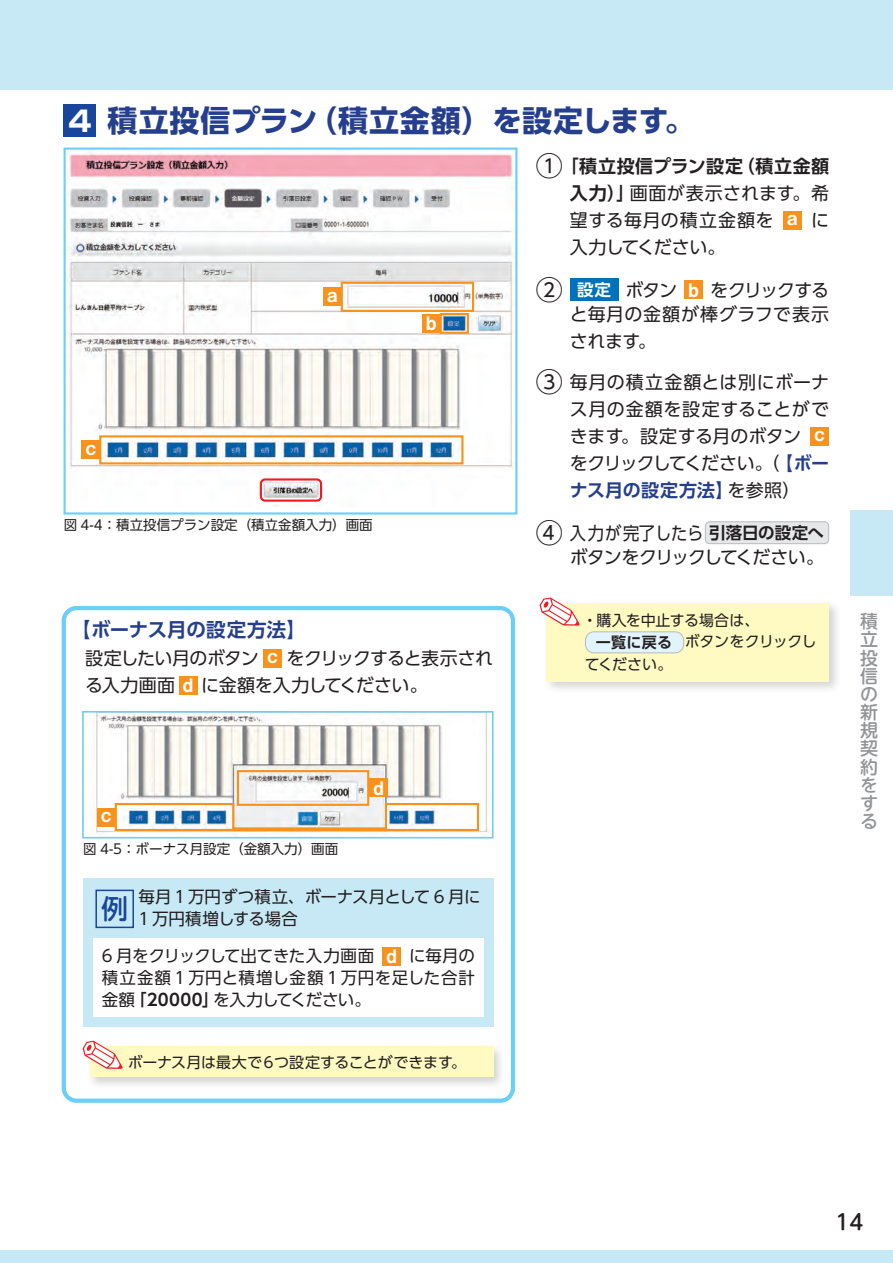
<style>
.page{position:relative;width:893px;height:1263px;background:#fff}
.page>*{position:absolute;margin:0;border:0;box-sizing:border-box;transform-origin:0 0}
.t1{font:700 30px "UD Shin Go Pro";letter-spacing:.01em;color:#253f8e}
.t2{font:500 27px "Shin M Go Pr 6";color:#18469d}
.t3{font:500 21px "UD Shin M Go Pro";color:#231f20}
.t4{font:700 19.5px "UD Shin Go Pro De";color:#253f8e}
.t5{font:18.6px "Midashi Go Pro MB31";color:#fff}
.t6{font:18px/27px "UD Shin Go Pro";letter-spacing:-.01em;color:#231f20;text-align:justify}
.t7{font:18px/27px "UD Shin Go Pro";letter-spacing:-.035em;color:#231f20}
.t8{font:18px/24.5px "UD Shin Go Pro";letter-spacing:-.01em;color:#231f20;text-align:right;scale:.9 1}
.t9{font:700 18px "UD Shin Go Pro De";letter-spacing:.025em;color:#231f20}
.t10{font:700 18px "UD Shin Go Pro De";letter-spacing:.01em;color:#253f8e}
.t11{font:500 18px/18.1px "UD Shin M Go Pro";color:#939598;text-align:justify}
.t12{font:16.5px/21.9px "UD Shin Go Pro";color:#231f20}
.t13{font:15px "UD Shin Go Pro";letter-spacing:-.015em;color:#231f20}
.t14{font:15px "UD Shin Go Pro";letter-spacing:.005em;color:#231f20}
.t15{font:13.5px "UD Shin Go Pro";color:#231f20}
.s1{font-family:"Shin Go Pro";font-size:28.5px;color:#fff}
.s2{font-family:"UD Shin Go Pro";font-weight:400;font-size:27px}
.s3{font-family:"UD Shin Go Pro De";font-weight:700}
.s4{font-family:"Midashi Go Pro MB31";font-size:18.6px;color:#fff}
.s5{font-size:27px}
.s6{font-family:"UD Shin Go Pro De";font-weight:700;font-size:16.5px;color:#fff}
.s7{font-family:"UD Shin Go Pro De";font-weight:700;color:#253f8e}
.s8{font-family:"UD Shin Go Pro";font-weight:400;color:#231f20}
.s9{font-family:"UD Shin Go Pro De";font-weight:700;font-size:16.5px}
</style>
<div class="page">
<div style="left:0;top:1250px;width:893px;height:13px;background:#c7e9f6"></div>
<div style="left:0;top:0;width:893px;height:89px;background:#c7e9f6"></div>
<div style="left:850px;top:510px;width:43px;height:85px;background:#c7e9f6"></div>
<div style="left:64px;top:104px;width:32px;height:33px;background:#18469d"></div>
<div style="left:783px;top:211px;width:19px;height:18px;background:#f7931d"></div>
<div style="left:570px;top:278px;width:48px;height:23px;background:#0072bc"></div>
<div style="left:684px;top:280px;width:19px;height:19px;background:#f7931d"></div>
<div style="left:810px;top:427px;width:19px;height:18px;background:#f7931d"></div>
<div style="left:705px;top:522px;width:124px;height:22px;background:#e6e7e9;border-radius:4px"></div>
<div style="left:705px;top:521px;width:124px;height:23px;border:1px solid #bcbdc0;border-radius:4px"></div>
<div style="left:263px;top:649px;width:19px;height:18px;background:#f7931d"></div>
<div style="left:179px;top:676px;width:19px;height:18px;background:#f7931d"></div>
<img style="left:67px;top:151px;width:446px;height:355px">
<div style="left:64px;top:148px;width:453px;height:366px;border:2px solid #6bcff6"></div>
<img style="left:96px;top:714px;width:392px;height:121px">
<div style="left:82px;top:711px;width:412px;height:127px;border:2px solid #6bcff6"></div>
<div style="left:323px;top:287px;width:19px;height:19px;background:#f7931d"></div>
<div style="left:422px;top:314px;width:19px;height:19px;background:#f7931d"></div>
<div style="left:82px;top:440px;width:18px;height:19px;background:#f7931d"></div>
<div style="left:97px;top:808px;width:19px;height:18px;background:#f7931d"></div>
<div style="left:341px;top:282px;width:133px;height:30px;border:2px solid #f7931d"></div>
<div style="left:440px;top:313px;width:29px;height:21px;border:2px solid #f7931d"></div>
<div style="left:99px;top:435px;width:364px;height:29px;border:2px solid #f7931d"></div>
<svg style="left:114px;top:802px;width:366px;height:30px"></svg>
<div style="left:237px;top:770px;width:132px;height:36px;border:2px solid #f7931d"></div>
<div style="left:369px;top:779px;width:19px;height:18px;background:#f7931d"></div>
<div style="left:260px;top:478px;width:62px;height:24px;border:2px solid #ee1d23;border-radius:4px"></div>
<div style="left:86px;top:1043px;width:420px;height:47px;background:#231f20;opacity:.2"></div>
<div style="left:90px;top:1046px;width:404px;height:31px;background:#fffac1"></div>
<svg style="left:83px;top:1041px;width:40px;height:28px"></svg>
<div style="left:83px;top:878px;width:411px;height:148px;background:#c7e9f6"></div>
<div style="left:93px;top:938px;width:391px;height:79px;background:#fff"></div>
<div style="left:382px;top:947px;width:19px;height:19px;background:#f7931d"></div>
<div style="left:62px;top:606px;width:453px;height:497px;border:4px solid #6bcff6;border-radius:13px"></div>
<div style="left:543px;top:600px;width:299px;height:94px;background:#231f20;opacity:.2"></div>
<div style="left:547px;top:603px;width:282px;height:78px;background:#fffac1"></div>
<div style="left:585px;top:632px;width:99px;height:21px;background:#e1f4fc;border-radius:9px"></div>
<div style="left:585px;top:631px;width:99px;height:22px;border:1px solid #bcbdc0;border-radius:9px"></div>
<svg style="left:540px;top:597px;width:40px;height:29px"></svg>
<div style="left:95px;top:890px;width:39px;height:38px;border:2px solid #18469d"></div>
<h1 class="t1" style="left:68px;top:96px;width:628px"><span class="s1">4</span> 積立投信プラン（積立金額）を設定します。</h1>
<p class="t9" style="left:536px;top:151px;width:295px"><span class="s2">①</span>「積立投信プラン設定（積立金額</p>
<p class="t6" style="left:570px;top:179px;width:261px"><span class="s3">入力）」</span>画面が表示されます。希望する毎月の積立金額を <span class="s4">a</span> に入力してください。</p>
<p class="t6" style="left:536px;top:277px;width:295px;line-height:24.5px;text-align:right"><span class="s5">②</span> <span class="s6">設定</span> ボタン <span class="s4">b</span> をクリックすると毎月の金額が棒グラフで表示</p>
<p class="t6" style="left:570px;top:327px;width:88px">されます。</p>
<p class="t6" style="left:570px;top:368px;width:261px;text-align:left;text-indent:-34px"><span class="s5">③</span> 毎月の積立金額とは別にボーナス月の金額を設定することができます。設定する月のボタン <span class="s4">c</span>をクリックしてください。（<span class="s7">【ボー</span></p>
<p class="t10" style="left:570px;top:475px;width:232px">ナス月の設定方法】<span class="s8">を参照）</span></p>
<p class="t8" style="left:536px;top:520px;width:322px"><span class="s5">④</span> 入力が完了したら<span class="s9">引落日の設定へ</span>ボタンをクリックしてください。</p>
<p class="t5" style="left:327px;top:280px;width:12px">a</p>
<p class="t5" style="left:426px;top:308px;width:12px">b</p>
<p class="t5" style="left:86px;top:433px;width:12px">c</p>
<p class="t15" style="left:64px;top:514px;width:310px">図 4-4：積立投信プラン設定（積立金額入力）画面</p>
<p class="t4" style="left:71px;top:614px;width:236px">【ボーナス月の設定方法】</p>
<p class="t7" style="left:85px;top:644px;width:410px">設定したい月のボタン <span class="s4">c</span> をクリックすると表示される入力画面 <span class="s4">d</span> に金額を入力してください。</p>
<p class="t5" style="left:101px;top:800px;width:12px">c</p>
<p class="t15" style="left:83px;top:838px;width:256px">図 4-5：ボーナス月設定（金額入力）画面</p>
<p class="t5" style="left:373px;top:773px;width:12px">d</p>
<p class="t12" style="left:138px;top:885px;width:344px;line-height:22.5px">毎月 1 万円ずつ積立、ボーナス月として 6 月に<br>1 万円積増しする場合</p>
<p class="t12" style="left:102px;top:944px;width:375px;text-align:justify">6 月をクリックして出てきた入力画面 <span class="s4">d</span> に毎月の積立金額 1 万円と積増し金額 1 万円を足した合計金額<span class="s3">「20000」</span>を入力してください。</p>
<h2 class="t2" style="left:101px;top:886px;width:28px">例</h2>
<p class="t13" style="left:128px;top:1050px;width:340px">ボーナス月は最大で６つ設定することができます。</p>
<p class="t14" style="left:582px;top:608px;width:179px">・購入を中止する場合は、</p>
<p class="t13" style="left:596px;top:630px;width:222px"><span class="s3">一覧に戻る</span> ボタンをクリックし</p>
<p class="t13" style="left:585px;top:652px;width:89px">てください。</p>
<p class="t11" style="left:860px;top:611px;width:19px">積立投信の新規契約をする</p>
<p class="t3" style="left:835px;top:1204px;width:29px">14</p>
</div>
